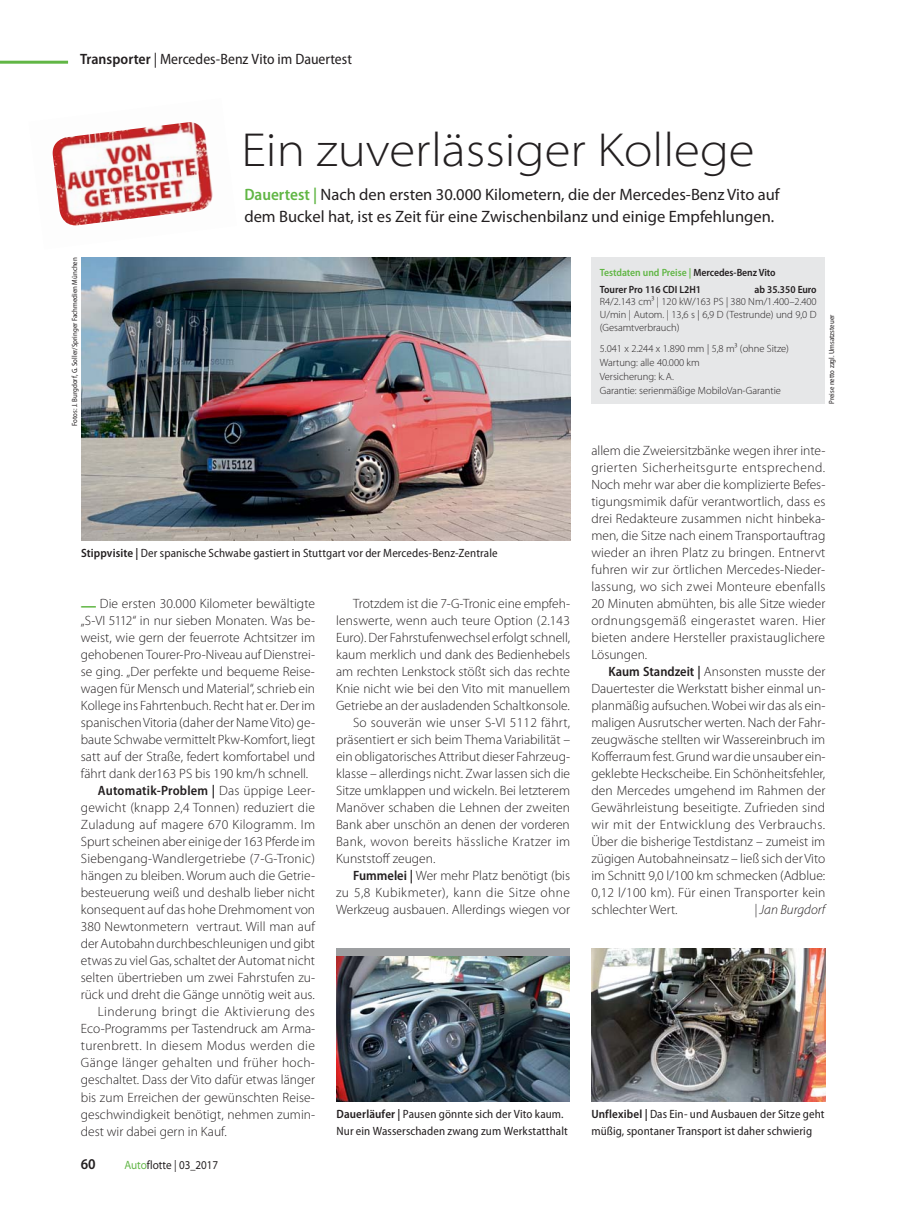
<style>
.page{position:relative;width:919px;height:1212px;background:#fff}
.page>*{position:absolute;margin:0;border:0;box-sizing:border-box;transform-origin:0 0}
.t1{font:300 semi-expanded 48px "Myriad Pro";color:#231f20}
.t2{font:16.5px/22.5px "Myriad Pro";color:#231f20}
.t3{font:semi-condensed 15px "Myriad Pro";color:#231f20}
.t4{font:600 semi-condensed 15px "Myriad Pro";color:#231f20}
.t5{font:300 13.5px/17px "Myriad Pro";color:#231f20;text-align:justify}
.t6{font:300 13.5px "Myriad Pro";letter-spacing:.025em;color:#231f20}
.t7{font:300 13.5px "Myriad Pro";letter-spacing:.02em;color:#231f20}
.t8{font:300 13.5px "Myriad Pro";letter-spacing:.03em;color:#231f20}
.t9{font:600 semi-condensed 13.5px "Myriad Pro";letter-spacing:.015em;color:#231f20}
.t10{font:italic 300 13.5px "Myriad Pro";color:#231f20}
.t11{font:semi-condensed 12px/17px "Myriad Pro";letter-spacing:.01em;color:#231f20}
.t12{font:semi-expanded 12px "Myriad Pro";color:#231f20;scale:.85 1}
.t13{font:300 10.5px/14.1px "Myriad Pro";letter-spacing:-.005em;color:#231f20;text-align:justify}
.t14{font:600 semi-condensed 10.5px/17px "Myriad Pro";letter-spacing:-.005em;color:#231f20}
.t15{font:semi-condensed 7.5px "Myriad Pro";color:#231f20}
.s1{font-weight:600}
.s2{font-weight:600;font-stretch:semi-condensed;color:#61b645}
.s3{color:#61b645}
.s4{font-weight:600;font-stretch:semi-condensed}
.s5{font-weight:300;font-stretch:normal}
</style>
<div class="page">
<hr style="left:0;top:61px;width:68px;height:3px;background:#61b645">
<div style="left:336px;top:948px;width:234px;height:153px;background:#9d9fa1"></div>
<img style="left:336px;top:956px;width:234px;height:145px">
<img style="left:591px;top:948px;width:234px;height:153px">
<img style="left:81px;top:257px;width:489px;height:283px">
<div style="left:591px;top:257px;width:234px;height:147px;background:#e6e7e8"></div>
<svg style="left:52px;top:146px;width:159px;height:80px"></svg>
<img style="left:66px;top:122px;width:147px;height:79px">
<img style="left:54px;top:122px;width:136px;height:25px">
<p class="t3" style="left:80px;top:53px;width:273px"><span class="s1">Transporter</span> | Mercedes-Benz Vito im Dauertest</p>
<h1 class="t1" style="left:241px;top:121px;width:515px">Ein zuverlässiger Kollege</h1>
<p class="t15" style="left:72px;top:426px;width:170px;rotate:-90deg">Fotos: J. Burgdorf, G. Soller/Springer Fachmedien München</p>
<p class="t2" style="left:244px;top:185px;width:537px"><span class="s2">Dauertest |</span> Nach den ersten 30.000 Kilometern, die der Mercedes-Benz Vito auf dem Buckel hat, ist es Zeit für eine Zwischenbilanz und einige Empfehlungen.</p>
<p class="t14" style="left:600px;top:264px;width:177px"><span class="s3">Testdaten und Preise |</span> Mercedes-Benz Vito<br>Tourer Pro 116 CDI L2H1</p>
<p class="t14" style="left:754px;top:281px;width:64px">ab 35.350 Euro</p>
<p class="t13" style="left:600px;top:297px;width:218px;line-height:12.8px">R4/2.143 cm³ | 120 kW/163 PS | 380 Nm/1.400–2.400<br>U/min | Autom. | 13,6 s | 6,9 D (Testrunde) und 9,0 D (Gesamtverbrauch)</p>
<p class="t13" style="left:600px;top:343px;width:190px;text-align:left">5.041 x 2.244 x 1.890 mm | 5,8 m³ (ohne Sitze)<br>Wartung: alle 40.000 km<br>Versicherung: k. A.<br>Garantie: serienmäßige MobiloVan-Garantie</p>
<p class="t15" style="left:828px;top:404px;width:91px;rotate:-90deg">Preise netto zzgl. Umsatzsteuer</p>
<p class="t5" style="left:591px;top:443px;width:236px">allem die Zweiersitzbänke wegen ihrer inte&shy;grierten Sicherheitsgurte entsprechend.<br>Noch mehr war aber die komplizierte Befes&shy;tigungsmimik dafür verantwortlich, dass es drei Redakteure zusammen nicht hinbeka&shy;men, die Sitze nach einem Transportauftrag wieder an ihren Platz zu bringen. Entnervt fuhren wir zur örtlichen Mercedes-Nieder&shy;lassung, wo sich zwei Monteure ebenfalls 20 Minuten abmühten, bis alle Sitze wieder ordnungsgemäß eingerastet waren. Hier bieten andere Hersteller praxistaug lichere Lösungen.</p>
<p class="t5" style="left:591px;top:664px;width:236px;text-indent:17px"><span class="s4">Kaum Standzeit |</span> Ansonsten musste der Dauertester die Werkstatt bisher einmal un&shy;planmäßig aufsuchen. Wobei wir das als ein&shy;maligen Ausrutscher werten. Nach der Fahr&shy;zeugwäsche stellten wir Wassereinbruch im Kofferraum fest. Grund war die unsauber ein&shy;geklebte Heckscheibe. Ein Schönheitsfehler, den Mercedes umgehend im Rahmen der Gewährleistung beseitigte. Zufrieden sind wir mit der Entwicklung des Verbrauchs.<br>Über die bisherige Testdistanz – zumeist im zügigen Autobahneinsatz – ließ sich der Vito im Schnitt 9,0 l/100 km schmecken (Adblue:<br>0,12 l/100 km). Für einen Transporter kein schlechter Wert.</p>
<p class="t11" style="left:81px;top:546px;width:418px"><span class="s1">Stippvisite |</span> Der spanische Schwabe gastiert in Stuttgart vor der Mercedes-Benz-Zentrale</p>
<p class="t5" style="left:353px;top:596px;width:218px">Trotzdem ist die 7-G-Tronic eine empfeh-</p>
<p class="t5" style="left:336px;top:613px;width:235px">lenswerte, wenn auch teure Option (2.143</p>
<p class="t5" style="left:336px;top:630px;width:235px">Euro). Der Fahrstufenwechsel erfolgt schnell,</p>
<p class="t5" style="left:336px;top:647px;width:235px">kaum merklich und dank des Bedienhebels</p>
<p class="t5" style="left:336px;top:664px;width:235px">am rechten Lenkstock stößt sich das rechte</p>
<p class="t5" style="left:336px;top:681px;width:235px">Knie nicht wie bei den Vito mit manuellem</p>
<p class="t5" style="left:336px;top:698px;width:235px">Getriebe an der ausladenden Schaltkonsole.</p>
<p class="t7" style="left:353px;top:718px;width:218px">So souverän wie unser S-VI 5112 fährt,</p>
<p class="t5" style="left:336px;top:733px;width:235px">präsentiert er sich beim Thema Variabilität –</p>
<p class="t5" style="left:336px;top:750px;width:235px">ein obligatorisches Attribut dieser Fahrzeug-</p>
<p class="t5" style="left:336px;top:767px;width:235px">klasse – allerdings nicht. Zwar lassen sich die</p>
<p class="t5" style="left:336px;top:784px;width:235px">Sitze umklappen und wickeln. Bei letzterem</p>
<p class="t5" style="left:336px;top:801px;width:235px">Manöver schaben die Lehnen der zweiten</p>
<p class="t5" style="left:336px;top:818px;width:235px">Bank aber unschön an denen der vorderen</p>
<p class="t6" style="left:336px;top:837px;width:236px">Bank, wovon bereits hässliche Kratzer im</p>
<p class="t5" style="left:336px;top:852px;width:101px">Kunststoff zeugen.</p>
<p class="t5" style="left:353px;top:869px;width:218px"><span class="s4">Fummelei |</span> Wer mehr Platz benötigt (bis</p>
<p class="t8" style="left:336px;top:888px;width:235px">zu 5,8 Kubikmeter), kann die Sitze ohne</p>
<p class="t5" style="left:336px;top:903px;width:235px">Werkzeug ausbauen. Allerdings wiegen vor</p>
<p class="t5" style="left:100px;top:596px;width:217px">Die ersten 30.000 Kilometer bewältigte</p>
<p class="t5" style="left:81px;top:613px;width:236px">„S-VI 5112“ in nur sieben Monaten. Was be-</p>
<p class="t5" style="left:81px;top:630px;width:236px">weist, wie gern der feuerrote Achtsitzer im</p>
<p class="t5" style="left:81px;top:647px;width:236px">gehobenen Tourer-Pro-Niveau auf Dienstrei-</p>
<p class="t5" style="left:81px;top:664px;width:236px">se ging. „Der perfekte und bequeme Reise-</p>
<p class="t5" style="left:81px;top:681px;width:236px">wagen für Mensch und Material“, schrieb ein</p>
<p class="t5" style="left:81px;top:698px;width:236px">Kollege ins Fahrtenbuch. Recht hat er. Der im</p>
<p class="t5" style="left:81px;top:715px;width:236px">spanischen Vitoria (daher der Name Vito) ge-</p>
<p class="t5" style="left:81px;top:733px;width:236px">baute Schwabe vermittelt Pkw-Komfort, liegt</p>
<p class="t5" style="left:81px;top:750px;width:236px">satt auf der Straße, federt komfortabel und</p>
<p class="t5" style="left:81px;top:767px;width:229px">fährt dank der163 PS bis 190 km/h schnell.</p>
<p class="t9" style="left:98px;top:783px;width:219px">Automatik-Problem | <span class="s5">Das üppige Leer-</span></p>
<p class="t7" style="left:81px;top:803px;width:236px">gewicht (knapp 2,4 Tonnen) reduziert die</p>
<p class="t7" style="left:81px;top:820px;width:236px">Zuladung auf magere 670 Kilogramm. Im</p>
<p class="t5" style="left:81px;top:835px;width:236px">Spurt scheinen aber einige der 163 Pferde im</p>
<p class="t5" style="left:81px;top:852px;width:236px">Siebengang-Wandlergetriebe (7-G-Tronic)</p>
<p class="t5" style="left:81px;top:869px;width:236px">hängen zu bleiben. Worum auch die Getrie-</p>
<p class="t5" style="left:81px;top:886px;width:236px">besteuerung weiß und deshalb lieber nicht</p>
<p class="t5" style="left:81px;top:903px;width:236px">konsequent auf das hohe Drehmoment von</p>
<p class="t5" style="left:81px;top:920px;width:235px">380 Newtonmetern vertraut. Will man auf</p>
<p class="t5" style="left:81px;top:937px;width:235px">der Autobahn durchbeschleunigen und gibt</p>
<p class="t5" style="left:81px;top:954px;width:236px">etwas zu viel Gas, schaltet der Automat nicht</p>
<p class="t5" style="left:81px;top:971px;width:236px">selten übertrieben um zwei Fahrstufen zu-</p>
<p class="t5" style="left:81px;top:988px;width:235px">rück und dreht die Gänge unnötig weit aus.</p>
<p class="t8" style="left:98px;top:1007px;width:219px">Linderung bringt die Aktivierung des</p>
<p class="t5" style="left:81px;top:1022px;width:236px">Eco-Programms per Tastendruck am Arma-</p>
<p class="t6" style="left:81px;top:1041px;width:235px">turenbrett. In diesem Modus werden die</p>
<p class="t6" style="left:81px;top:1058px;width:236px">Gänge länger gehalten und früher hoch-</p>
<p class="t5" style="left:81px;top:1073px;width:236px">geschaltet. Dass der Vito dafür etwas länger</p>
<p class="t5" style="left:81px;top:1090px;width:236px">bis zum Erreichen der gewünschten Reise-</p>
<p class="t5" style="left:81px;top:1107px;width:236px">geschwindigkeit benötigt, nehmen zumin-</p>
<p class="t5" style="left:81px;top:1124px;width:147px">dest wir dabei gern in Kauf.</p>
<p class="t10" style="left:754px;top:905px;width:72px">| Jan Burgdorf</p>
<p class="t11" style="left:336px;top:1107px;width:233px"><span class="s1">Dauerläufer |</span> Pausen gönnte sich der Vito kaum.<br>Nur ein Wasserschaden zwang zum Werkstatthalt</p>
<p class="t11" style="left:591px;top:1107px;width:235px"><span class="s1">Unflexibel |</span> Das Ein- und Ausbauen der Sitze geht müßig, spontaner Transport ist daher schwierig</p>
<p class="t4" style="left:81px;top:1155px;width:16px">60</p>
<p class="t12" style="left:124px;top:1158px;width:112px"><span class="s3">Auto</span>flotte | 03_2017</p>
</div>
